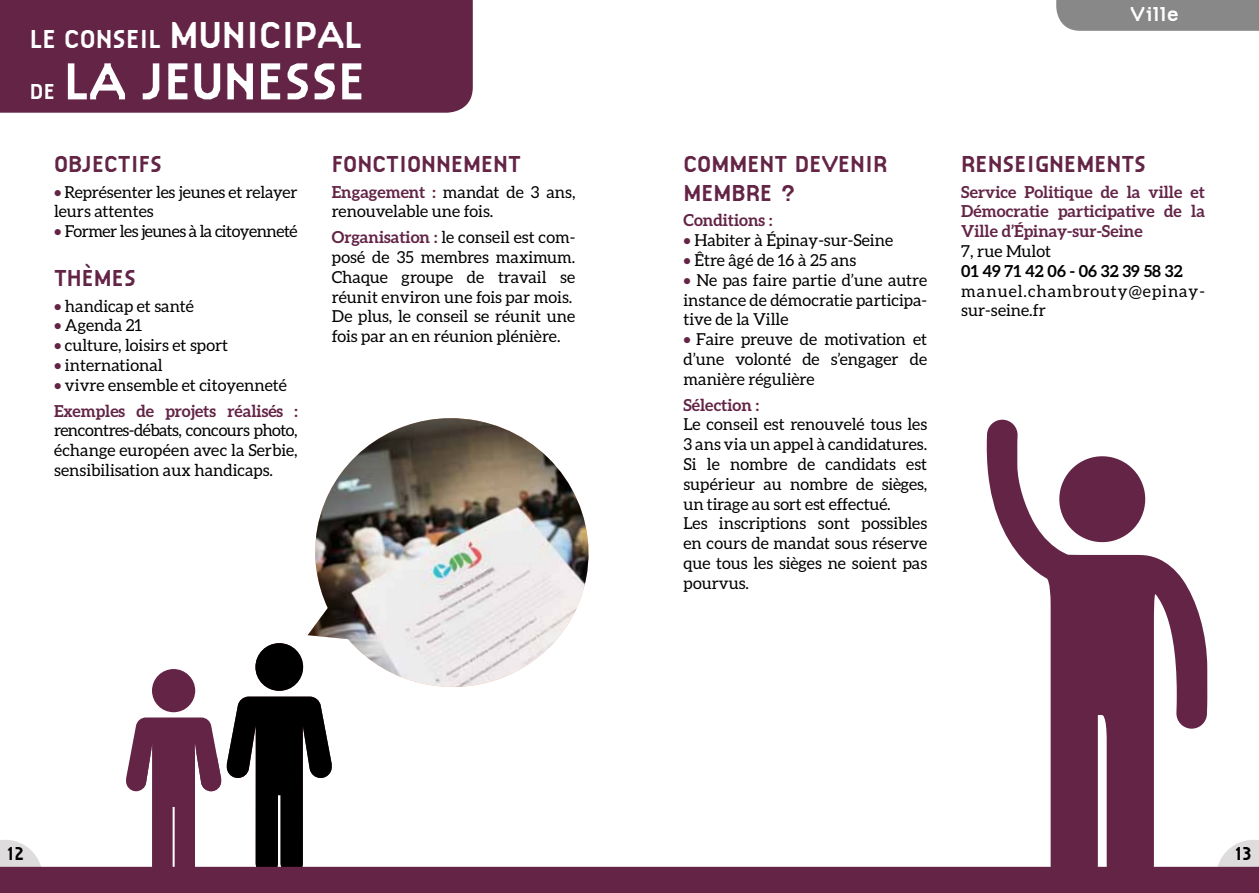
<style>
.page{position:relative;width:1259px;height:893px;background:#fff}
.page>*{position:absolute;margin:0;border:0;box-sizing:border-box;transform-origin:0 0}
.t1{font:700 54px "Citizen";color:#fff}
.t2{font:700 27px "Citizen";color:#fff}
.t3{font:700 24px "Citizen";color:#632446}
.t4{font:700 22.5px "Citizen";color:#fff}
.t5{font:700 21px "Citizen";color:#fff}
.t6{font:700 19.5px "Citizen";color:#000}
.t7{font:16.5px/19.8px "Aleo";color:#000}
.t8{font:700 16.5px/19.8px "Aleo";color:#632446;text-align:justify}
.t9{font:16.5px/19.8px "Aleo";letter-spacing:.06em;color:#000}
.t10{font:16.5px "Aleo";letter-spacing:-.03em;color:#000}
.t11{font:700 16.5px "Aleo";color:#000}
.s1{font-size:39px}
.s2{color:#632446}
.s3{font-weight:700;color:#632446}
</style>
<div class="page">
<div style="left:0;top:0;width:473px;height:113px;background:#632446"></div>
<svg style="left:255px;top:643px;width:48px;height:48px"></svg>
<div style="left:152px;top:669px;width:43px;height:43px;background:#632446;border-radius:50%"></div>
<img style="left:308px;top:418px;width:281px;height:279px">
<svg style="left:0;top:697px;width:1259px;height:196px"></svg>
<svg style="left:986px;top:419px;width:221px;height:469px"></svg>
<div style="left:1056px;top:0;width:203px;height:31px;background:#888"></div>
<h2 class="t2" style="left:30px;top:23px;width:329px">LE CONSEIL <span class="s1">MUNICIPAL</span></h2>
<h3 class="t4" style="left:30px;top:79px;width:27px">DE</h3>
<h1 class="t1" style="left:64px;top:49px;width:303px">LA JEUNESSE</h1>
<h3 class="t3" style="left:54px;top:150px;width:51px">OBJECTIF</h3>
<h3 class="t3" style="left:150px;top:150px;width:13px">S</h3>
<p class="t7" style="left:54px;top:182px;width:245px"><span class="s2">•</span> Représenter les jeunes et relayer leurs attentes</p>
<p class="t10" style="left:54px;top:222px;width:245px"><span class="s2">•</span> Former les jeunes à la citoyenneté</p>
<h3 class="t3" style="left:54px;top:264px;width:83px">THÈMES</h3>
<p class="t7" style="left:54px;top:296px;width:142px"><span class="s2">•</span> handicap et santé</p>
<p class="t7" style="left:54px;top:315px;width:90px"><span class="s2">•</span> Agenda 21</p>
<p class="t7" style="left:54px;top:335px;width:176px"><span class="s2">•</span> culture, loisirs et sport</p>
<p class="t7" style="left:54px;top:355px;width:110px"><span class="s2">•</span> international</p>
<p class="t7" style="left:54px;top:372px;width:245px;line-height:25.8px"><span class="s2">•</span> vivre ensemble et citoyenneté<br><span class="s3">Exemples de projets réalisés :</span></p>
<p class="t7" style="left:54px;top:420px;width:245px;text-align:justify">rencontres-débats, concours photo, échange européen avec la Serbie, sensibilisation aux handicaps.</p>
<h3 class="t3" style="left:332px;top:150px;width:15px">FONCTIONNEMENT</h3>
<p class="t7" style="left:332px;top:182px;width:245px"><span class="s3">Engagement :</span> mandat de 3 ans, renouvelable une fois.</p>
<p class="t7" style="left:332px;top:227px;width:245px"><span class="s3">Organisation :</span> le conseil est com&shy;posé de 35 membres maximum.<br>Chaque groupe de travail se réunit environ une fois par mois.<br>De plus, le conseil se réunit une fois par an en réunion plénière.</p>
<p class="t5" style="left:1130px;top:2px;width:50px">VILLE</p>
<h3 class="t3" style="left:683px;top:150px;width:16px">COMMENT</h3>
<h3 class="t3" style="left:795px;top:150px;width:57px">DEVENIR</h3>
<h3 class="t3" style="left:683px;top:178px;width:16px">MEM</h3>
<h3 class="t3" style="left:731px;top:178px;width:66px">BRE ?</h3>
<p class="t8" style="left:683px;top:210px;width:90px">Conditions :</p>
<p class="t7" style="left:683px;top:230px;width:211px"><span class="s2">•</span> Habiter à Épinay-sur-Seine</p>
<p class="t7" style="left:683px;top:250px;width:174px"><span class="s2">•</span> Être âgé de 16 à 25 ans</p>
<p class="t7" style="left:683px;top:270px;width:245px;text-align:justify"><span class="s2">•</span> Ne pas faire partie d’une autre instance de démocratie participa&shy;tive de la Ville</p>
<p class="t7" style="left:683px;top:329px;width:245px;text-align:justify"><span class="s2">•</span> Faire preuve de motivation et d’une volonté de s’engager de manière régulière</p>
<p class="t8" style="left:683px;top:394px;width:77px">Sélection :</p>
<p class="t7" style="left:683px;top:414px;width:245px">Le conseil est renouvelé tous les<br>3 ans via un appel à candidatures.<br>Si le nombre de candidats est supérieur au nombre de sièges, un tirage au sort est effectué.<br>Les inscriptions sont possibles en cours de mandat sous réserve que tous les sièges ne soient pas pourvus.</p>
<h3 class="t3" style="left:961px;top:150px;width:68px">RENSEIGNEMENT</h3>
<h3 class="t3" style="left:1134px;top:150px;width:13px">S</h3>
<p class="t8" style="left:961px;top:181px;width:245px">Service Politique de la ville et Démocratie participative de la Ville d’Épinay-sur-Seine</p>
<p class="t7" style="left:961px;top:241px;width:91px">7, rue Mulot</p>
<p class="t11" style="left:961px;top:261px;width:223px">01 49 71 42 06 - 06 32 39 58 32</p>
<p class="t9" style="left:961px;top:281px;width:245px">manuel.chambrouty@epinay&shy;sur-seine.fr</p>
<p class="t6" style="left:7px;top:842px;width:19px">12</p>
<p class="t6" style="left:1234px;top:842px;width:19px">13</p>
</div>
